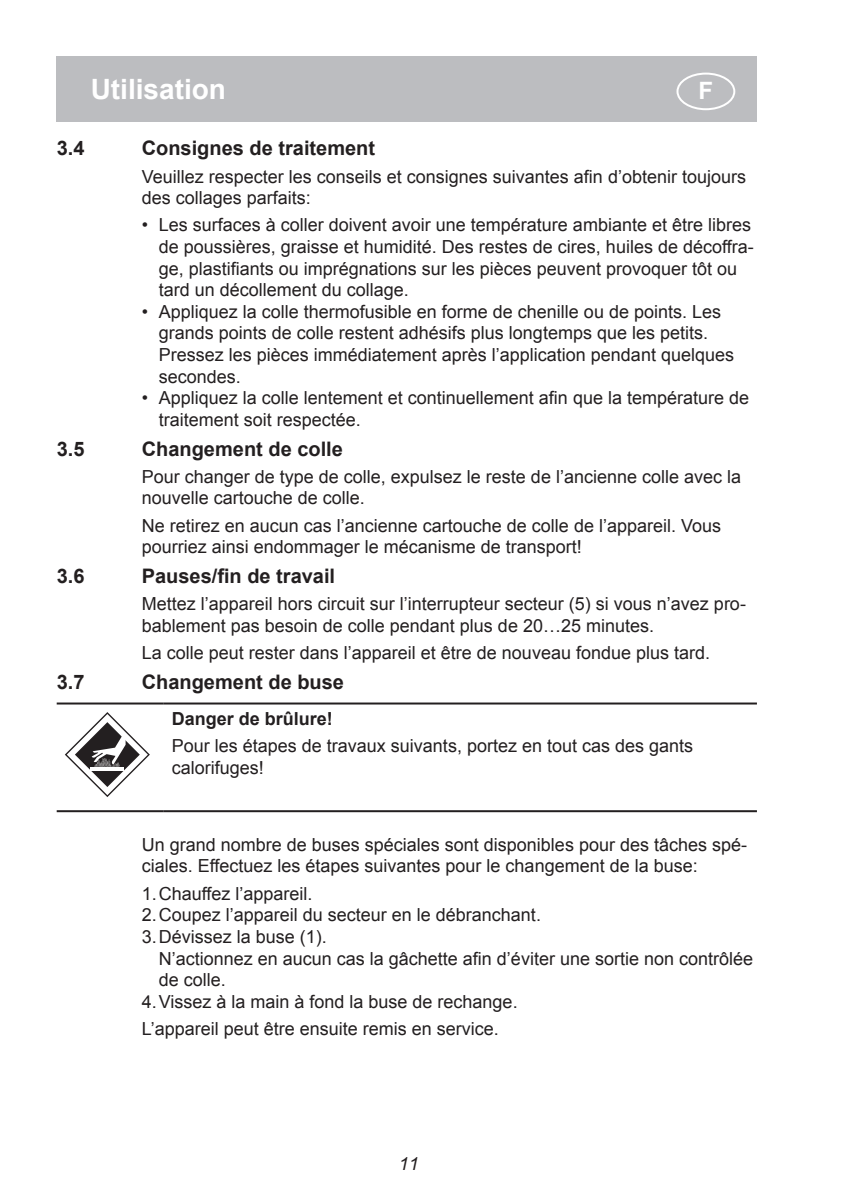
<style>
.page{position:relative;width:842px;height:1191px;background:#fff}
.page>*{position:absolute;margin:0;border:0;box-sizing:border-box;transform-origin:0 0}
.t1{font:700 28px "Arial";color:#fff}
.t2{font:700 24px "Arial";color:#fff}
.t3{font:700 20px "Arial";color:#231f20}
.t4{font:18px/21.6px "Arial";color:#231f20}
.t5{font:700 18px "Arial";color:#231f20}
.t6{font:italic 18px "Arial";color:#231f20}
</style>
<div class="page">
<hr style="left:57px;top:702px;width:107px;height:2px;background:#231f20">
<hr style="left:164px;top:702px;width:593px;height:2px;background:#231f20">
<hr style="left:57px;top:810px;width:107px;height:2px;background:#231f20">
<hr style="left:164px;top:810px;width:593px;height:2px;background:#231f20">
<svg style="left:65px;top:712px;width:85px;height:85px"></svg>
<div style="left:57px;top:57px;width:700px;height:65px;background:#bcbdc0"></div>
<div style="left:676px;top:73px;width:59px;height:37px;border:2px solid #fff;border-radius:50%"></div>
<h1 class="t1" style="left:91px;top:74px;width:137px">Utilisation</h1>
<h2 class="t2" style="left:698px;top:77px;width:16px">F</h2>
<p class="t3" style="left:57px;top:137px;width:29px">3.4</p>
<p class="t3" style="left:142px;top:137px;width:235px">Consignes de traitement</p>
<p class="t4" style="left:142px;top:165px;width:606px">Veuillez respecter les conseils et consignes suivantes afin d’obtenir toujours des collages parfaits:</p>
<p class="t4" style="left:159px;top:214px;width:596px;text-indent:-17px">• Les surfaces à coller doivent avoir une température ambiante et être libres de poussières, graisse et humidité. Des restes de cires, huiles de décoffra&shy;ge, plastifiants ou imprégnations sur les pièces peuvent provoquer tôt ou tard un décollement du collage.</p>
<p class="t4" style="left:159px;top:301px;width:577px;text-indent:-17px">• Appliquez la colle thermofusible en forme de chenille ou de points. Les grands points de colle restent adhésifs plus longtemps que les petits.<br>Pressez les pièces immédiatement après l’application pendant quelques secondes.</p>
<p class="t4" style="left:159px;top:387px;width:592px;text-indent:-17px">• Appliquez la colle lentement et continuellement afin que la température de traitement soit respectée.</p>
<p class="t3" style="left:57px;top:437px;width:29px">3.5</p>
<p class="t3" style="left:142px;top:437px;width:203px">Changement de colle</p>
<p class="t4" style="left:142px;top:466px;width:601px">Pour changer de type de colle, expulsez le reste de l’ancienne colle avec la nouvelle cartouche de colle.</p>
<p class="t4" style="left:142px;top:514px;width:581px">Ne retirez en aucun cas l’ancienne cartouche de colle de l’appareil. Vous pourriez ainsi endommager le mécanisme de transport!</p>
<p class="t3" style="left:57px;top:565px;width:29px">3.6</p>
<p class="t3" style="left:142px;top:565px;width:195px">Pauses/fin de travail</p>
<p class="t4" style="left:142px;top:593px;width:606px">Mettez l’appareil hors circuit sur l’interrupteur secteur (5) si vous n’avez pro&shy;bablement pas besoin de colle pendant plus de 20…25 minutes.</p>
<p class="t4" style="left:142px;top:642px;width:570px">La colle peut rester dans l’appareil et être de nouveau fondue plus tard.</p>
<p class="t3" style="left:57px;top:670px;width:29px">3.7</p>
<p class="t3" style="left:142px;top:670px;width:204px">Changement de buse</p>
<p class="t5" style="left:172px;top:708px;width:163px">Danger de brûlure!</p>
<p class="t4" style="left:172px;top:735px;width:523px">Pour les étapes de travaux suivants, portez en tout cas des gants calorifuges!</p>
<p class="t4" style="left:142px;top:833px;width:607px">Un grand nombre de buses spéciales sont disponibles pour des tâches spé&shy;ciales. Effectuez les étapes suivantes pour le changement de la buse:</p>
<p class="t4" style="left:142px;top:882px;width:401px">1.Chauffez l’appareil.<br>2.Coupez l’appareil du secteur en le débranchant.<br>3.Dévissez la buse (1).</p>
<p class="t4" style="left:159px;top:947px;width:596px">N’actionnez en aucun cas la gâchette afin d’éviter une sortie non contrôlée</p>
<p class="t4" style="left:159px;top:969px;width:69px">de colle.</p>
<p class="t4" style="left:142px;top:990px;width:377px">4.Vissez à la main à fond la buse de rechange.</p>
<p class="t4" style="left:142px;top:1018px;width:359px">L’appareil peut être ensuite remis en service.</p>
<p class="t6" style="left:399px;top:1153px;width:22px">11</p>
</div>
